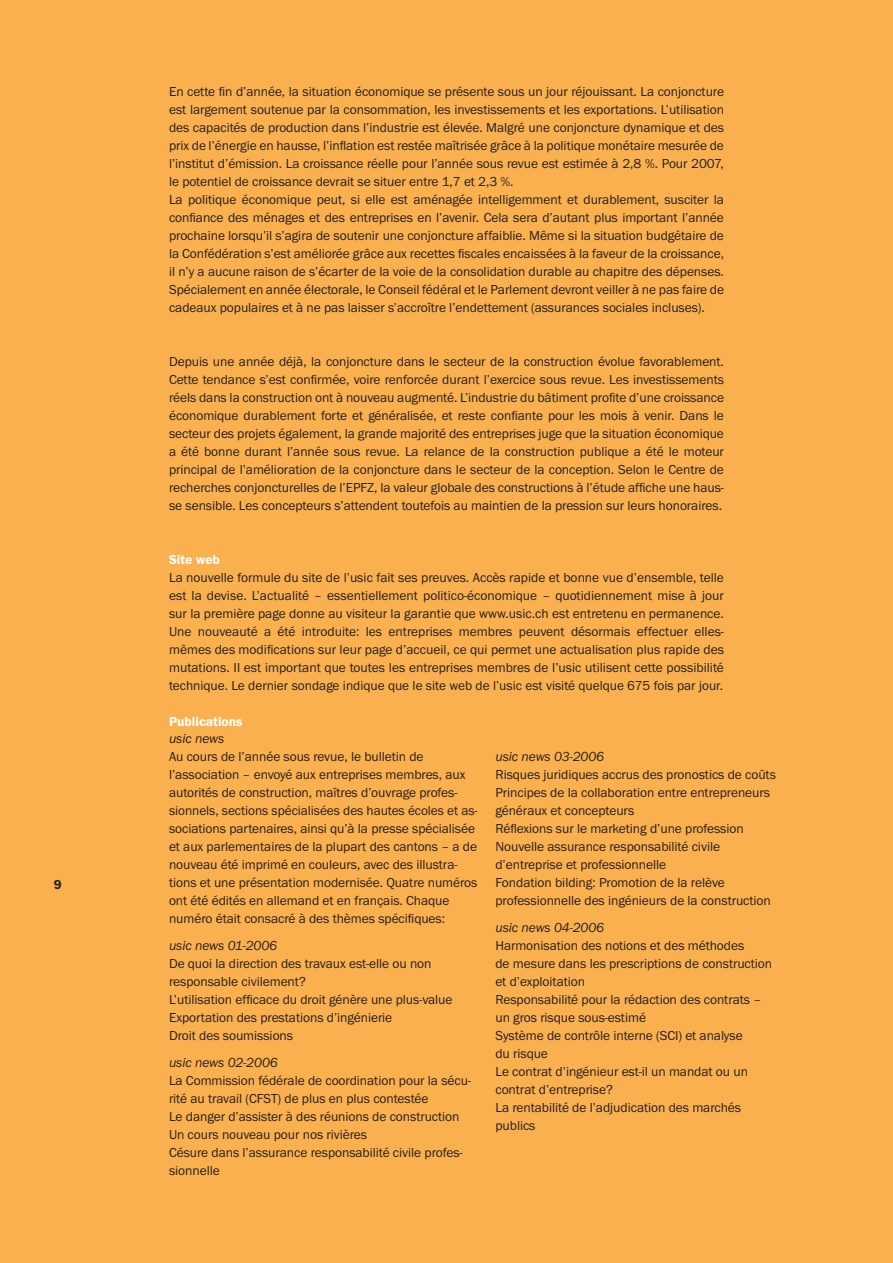
<style>
.page{position:relative;width:893px;height:1263px;background:#fff}
.page>*{position:absolute;margin:0;border:0;box-sizing:border-box;transform-origin:0 0}
.t1{font:13.5px/18px "Franklin Gothic Itc T";letter-spacing:-.005em;color:#231f20}
.t2{font:italic 13.5px "Franklin Gothic Itc T";letter-spacing:-.005em;color:#231f20}
.t3{font:600 13.5px "Franklin Gothic Itc T";color:#fff}
.t4{font:600 13.5px "Franklin Gothic Itc T";color:#231f20}
</style>
<div class="page">
<div style="left:0;top:0;width:892px;height:1263px;background:#fbb04f"></div>
<p class="t4" style="left:54px;top:879px;width:9px">9</p>
<p class="t1" style="left:169px;top:83px;width:556px">En cette fin d’année, la situation économique se présente sous un jour réjouissant. La conjoncture est largement soutenue par la consommation, les investissements et les exportations. L’utilisation des capacités de production dans l’industrie est élevée. Malgré une conjoncture dynamique et des prix de l’énergie en hausse, l’inflation est restée maîtrisée grâce à la politique monétaire mesurée de l’institut d’émission. La croissance réelle pour l’année sous revue est estimée à 2,8 %. Pour 2007, le potentiel de croissance devrait se situer entre 1,7 et 2,3 %.<br>La politique économique peut, si elle est aménagée intelligemment et durablement, susciter la confiance des ménages et des entreprises en l’avenir. Cela sera d’autant plus important l’année prochaine lorsqu’il s’agira de soutenir une conjoncture affaiblie. Même si la situation budgétaire de la Confédération s’est améliorée grâce aux recettes fiscales encaissées à la faveur de la croissance, il n’y a aucune raison de s’écarter de la voie de la consolidation durable au chapitre des dépenses.<br>Spécialement en année électorale, le Conseil fédéral et le Parlement devront veiller à ne pas faire de cadeaux populaires et à ne pas laisser s’accroître l’endettement (assurances sociales incluses).</p>
<p class="t1" style="left:169px;top:353px;width:556px;text-align:justify">Depuis une année déjà, la conjoncture dans le secteur de la construction évolue favorablement.<br>Cette tendance s’est confirmée, voire renforcée durant l’exercice sous revue. Les investissements réels dans la construction ont à nouveau augmenté. L’industrie du bâtiment profite d’une croissance économique durablement forte et généralisée, et reste confiante pour les mois à venir. Dans le secteur des projets également, la grande majorité des entreprises juge que la situation économique a été bonne durant l’année sous revue. La relance de la construction publique a été le moteur principal de l’amélioration de la conjoncture dans le secteur de la conception. Selon le Centre de recherches conjoncturelles de l’EPFZ, la valeur globale des constructions à l’étude affiche une haus&shy;se sensible. Les concepteurs s’attendent toutefois au maintien de la pression sur leurs honoraires.</p>
<p class="t3" style="left:169px;top:554px;width:52px">Site web</p>
<p class="t1" style="left:169px;top:569px;width:556px;text-align:justify">La nouvelle formule du site de l’usic fait ses preuves. Accès rapide et bonne vue d’ensemble, telle est la devise. L’actualité – essentiellement politico-économique – quotidiennement mise à jour sur la première page donne au visiteur la garantie que www.usic.ch est entretenu en permanence.<br>Une nouveauté a été introduite: les entreprises membres peuvent désormais effectuer elles&shy;mêmes des modifications sur leur page d’accueil, ce qui permet une actualisation plus rapide des mutations. Il est important que toutes les entreprises membres de l’usic utilisent cette possibilité technique. Le dernier sondage indique que le site web de l’usic est visité quelque 675 fois par jour.</p>
<p class="t3" style="left:169px;top:716px;width:75px">Publications</p>
<p class="t2" style="left:169px;top:733px;width:57px">usic news</p>
<p class="t1" style="left:169px;top:748px;width:310px">Au cours de l’année sous revue, le bulletin de l’association – envoyé aux entreprises membres, aux autorités de construction, maîtres d’ouvrage profes&shy;sionnels, sections spécialisées des hautes écoles et as&shy;sociations partenaires, ainsi qu’à la presse spécialisée et aux parlementaires de la plupart des cantons – a de nouveau été imprimé en couleurs, avec des illustra&shy;tions et une présentation modernisée. Quatre numéros ont été édités en allemand et en français. Chaque numéro était consacré à des thèmes spécifiques:</p>
<p class="t2" style="left:169px;top:940px;width:110px">usic news 01-2006</p>
<p class="t1" style="left:169px;top:955px;width:285px">De quoi la direction des travaux est-elle ou non responsable civilement?<br>L’utilisation efficace du droit génère une plus-value Exportation des prestations d’ingénierie<br>Droit des soumissions</p>
<p class="t2" style="left:169px;top:1057px;width:110px">usic news 02-2006</p>
<p class="t1" style="left:169px;top:1072px;width:303px">La Commission fédérale de coordination pour la sécu&shy;rité au travail (CFST) de plus en plus contestée<br>Le danger d’assister à des réunions de construction Un cours nouveau pour nos rivières<br>Césure dans l’assurance responsabilité civile profes&shy;sionnelle</p>
<p class="t2" style="left:495px;top:751px;width:110px">usic news 03-2006</p>
<p class="t1" style="left:495px;top:766px;width:282px">Risques juridiques accrus des pronostics de coûts Principes de la collaboration entre entrepreneurs généraux et concepteurs<br>Réflexions sur le marketing d’une profession Nouvelle assurance responsabilité civile d’entreprise et professionnelle<br>Fondation bilding: Promotion de la relève professionnelle des ingénieurs de la construction</p>
<p class="t2" style="left:495px;top:922px;width:110px">usic news 04-2006</p>
<p class="t1" style="left:495px;top:937px;width:278px">Harmonisation des notions et des méthodes<br>de mesure dans les prescriptions de construction et d’exploitation<br>Responsabilité pour la rédaction des contrats – un gros risque sous-estimé<br>Système de contrôle interne (SCI) et analyse<br>du risque<br>Le contrat d’ingénieur est-il un mandat ou un contrat d’entreprise?<br>La rentabilité de l’adjudication des marchés publics</p>
</div>
